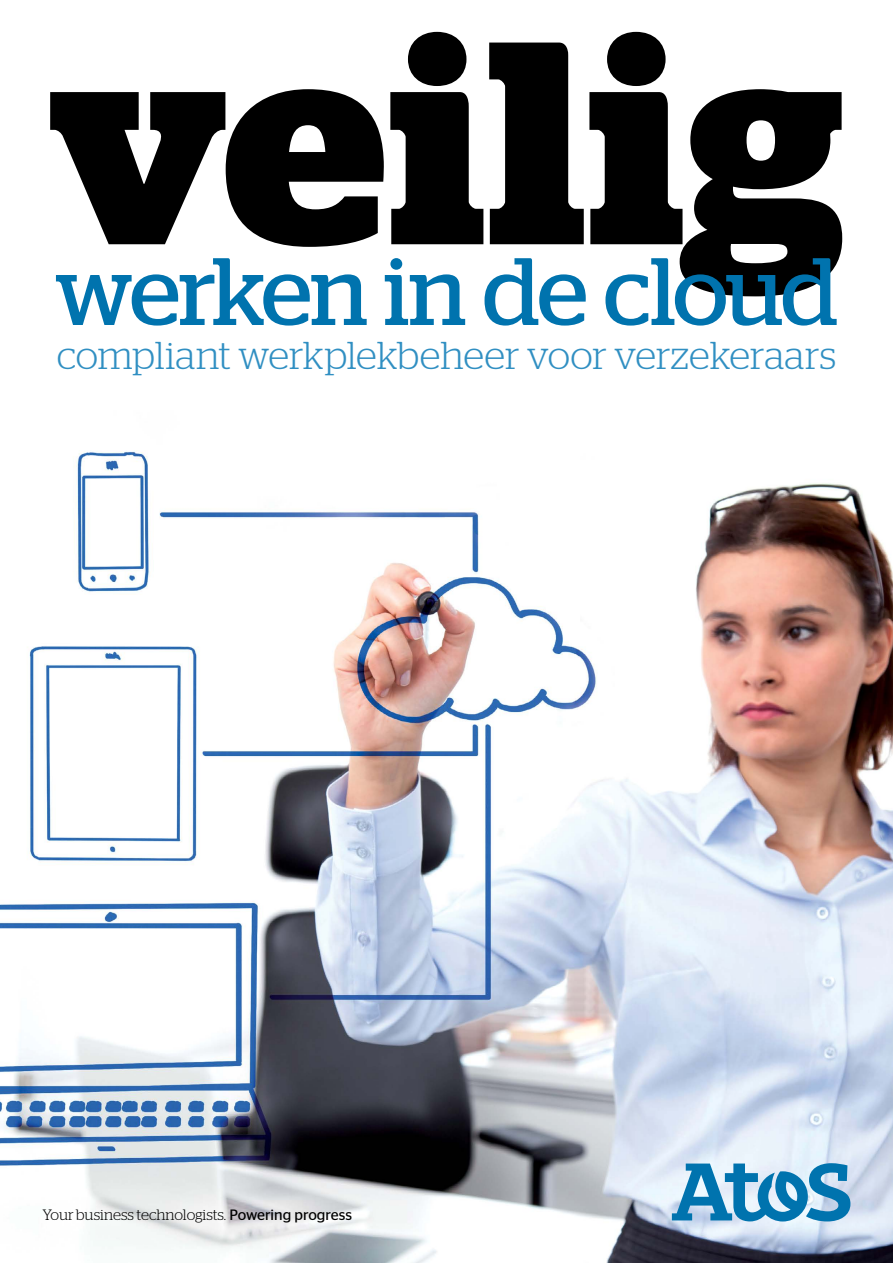
<style>
.page{position:relative;width:893px;height:1263px;background:#fff}
.page>*{position:absolute;margin:0;border:0;box-sizing:border-box;transform-origin:0 0}
.t1{font:700 288.15px "Stag";letter-spacing:.01em;color:#000}
.t2{font:95.4px "Stag";letter-spacing:-.025em;color:#0073ae}
.t3{font:300 38.7px "Stag";letter-spacing:-.005em;color:#308fc2}
.t4{font:300 15px "Stag";letter-spacing:-.005em;color:#000}
.s1{font-family:"Stag Sans";font-weight:400}
</style>
<div class="page">
<img style="left:0;top:451px;width:893px;height:812px">
<svg style="left:672px;top:1163px;width:178px;height:58px;background:#68aad0"></svg>
<h1 class="t1" style="left:49px;top:-25px;width:796px">veilig</h1>
<h2 class="t2" style="left:55px;top:236px;width:784px">werken in de cloud</h2>
<h3 class="t3" style="left:57px;top:334px;width:781px">compliant werkplekbeheer voor verzekeraars</h3>
<p class="t4" style="left:43px;top:1206px;width:311px">Your business technologists. <span class="s1">Powering progress</span></p>
</div>
